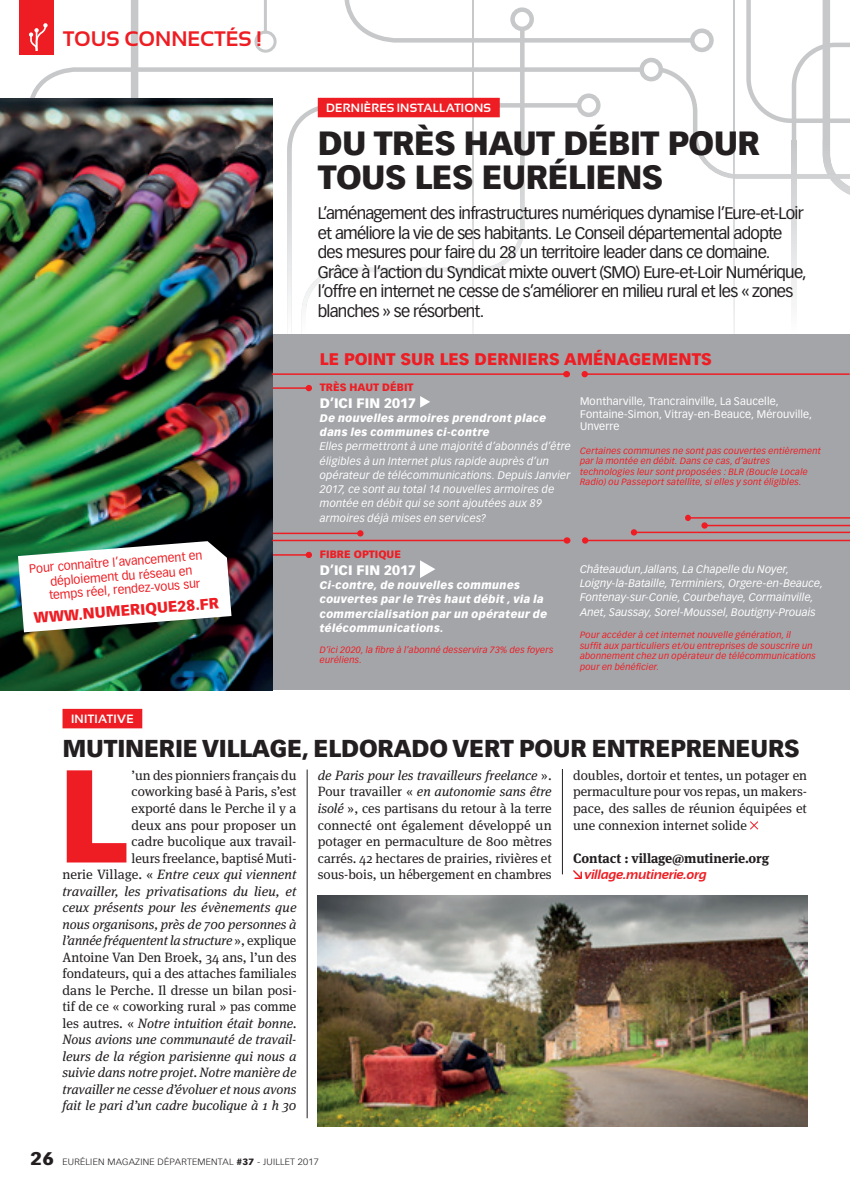
<style>
.page{position:relative;width:850px;height:1193px;background:#fff}
.page>*{position:absolute;margin:0;border:0;box-sizing:border-box;transform-origin:0 0}
.t1{font:900 129.3px "Vectora LT Std";color:#ee1d23}
.t2{font:900 33px/34.5px "Vectora LT Std";letter-spacing:-.015em;color:#231f20}
.t3{font:900 24px "Vectora LT Std";letter-spacing:-.01em;color:#231f20}
.t4{font:700 21px "Sansation";color:#ee1d23}
.t5{font:16.5px/19.5px "Vectora LT Std";letter-spacing:-.045em;color:#231f20}
.t6{font:900 16.5px "Vectora LT Std";color:#ee1d23}
.t7{font:900 15px "Vectora LT Std";color:#ee1d23}
.t8{font:italic 13.5px/16.5px "Meta Serif";color:#231f20;text-align:right}
.t9{font:13.5px/16.5px "Meta Serif";color:#231f20;text-align:justify}
.t10{font:700 13.5px "Meta Serif";letter-spacing:-.01em;color:#231f20}
.t11{font:900 13.5px "Vectora LT Std";color:#fff}
.t12{font:italic 700 13.5px "Sansation";letter-spacing:-.01em;color:#ee1d23}
.t13{font:12px/14px "Vectora LT Std";color:#ee1d23}
.t14{font:700 12px "Sansation";letter-spacing:.02em;color:#fff}
.t15{font:italic 10.8px/14.2px "Vectora LT Std";letter-spacing:.02em;color:#fff}
.t16{font:italic 900 10.8px/14.2px "Vectora LT Std";letter-spacing:.03em;color:#fff}
.t17{font:10.8px/12.8px "Vectora LT Std";letter-spacing:.015em;color:#fff}
.t18{font:900 10.5px "Vectora LT Std";color:#ee1d23}
.t19{font:italic 9px/10.5px "Vectora LT Std";letter-spacing:.025em;color:#ee1d23}
.t20{font:300 9px "Vectora LH";letter-spacing:.02em;color:#231f20;scale:1.08 1}
.s1{font-style:normal}
.s2{font-style:italic}
.s3{font-weight:900;font-size:18px}
.s4{font-weight:900}
</style>
<div class="page">
<div style="left:20px;top:0;width:34px;height:55px;background:#ee1d23"></div>
<div style="left:62px;top:708px;width:80px;height:20px;background:#ee1d23"></div>
<hr style="left:307px;top:769px;width:1px;height:349px;background:#231f20">
<svg style="left:750px;top:821px;width:9px;height:9px"></svg>
<svg style="left:573px;top:870px;width:9px;height:9px"></svg>
<hr style="left:562px;top:769px;width:1px;height:105px;background:#231f20">
<div style="left:0;top:335px;width:849px;height:355px;background:#a4a5a9"></div>
<hr style="left:66px;top:387px;width:243px;height:2px;background:#ee1d23">
<svg style="left:306px;top:385px;width:6px;height:6px"></svg>
<hr style="left:66px;top:554px;width:243px;height:1px;background:#ee1d23">
<div style="left:306px;top:551px;width:6px;height:7px;background:#ee1d23;border-radius:50%"></div>
<hr style="left:688px;top:517px;width:161px;height:1px;background:#ee1d23">
<div style="left:685px;top:514px;width:6px;height:7px;background:#ee1d23;border-radius:50%"></div>
<hr style="left:704px;top:525px;width:145px;height:1px;background:#ee1d23">
<svg style="left:701px;top:522px;width:6px;height:6px"></svg>
<hr style="left:634px;top:531px;width:215px;height:2px;background:#ee1d23">
<div style="left:630px;top:529px;width:7px;height:6px;background:#ee1d23;border-radius:50%"></div>
<hr style="left:272px;top:532px;width:88px;height:2px;background:#ee1d23">
<svg style="left:357px;top:530px;width:6px;height:6px"></svg>
<svg style="left:420px;top:396px;width:10px;height:11px"></svg>
<svg style="left:420px;top:560px;width:15px;height:18px"></svg>
<img style="left:0;top:98px;width:272px;height:592px">
<svg style="left:18px;top:541px;width:213px;height:91px;background:#d3dcd7"></svg>
<hr style="left:584px;top:373px;width:265px;height:2px;background:#ee1d23">
<div style="left:581px;top:371px;width:7px;height:6px;background:#ee1d23;border-radius:50%"></div>
<div style="left:563px;top:371px;width:7px;height:6px;background:#ee1d23;border-radius:50%"></div>
<hr style="left:272px;top:373px;width:294px;height:2px;background:#ee1d23">
<hr style="left:585px;top:539px;width:264px;height:2px;background:#ee1d23">
<svg style="left:582px;top:537px;width:6px;height:6px"></svg>
<div style="left:563px;top:537px;width:7px;height:6px;background:#ee1d23;border-radius:50%"></div>
<hr style="left:272px;top:539px;width:295px;height:2px;background:#ee1d23">
<img style="left:318px;top:895px;width:489px;height:231px">
<img style="left:25px;top:0;width:825px;height:348px">
<h3 class="t4" style="left:63px;top:27px;width:200px">TOUS CONNECTÉS !</h3>
<p class="t13" style="left:46px;top:561px;width:158px;text-indent:-18px;rotate:-5deg">Pour connaître l’avancement en déploiement du réseau en temps réel, rendez-vous sur</p>
<p class="t7" style="left:33px;top:609px;width:187px;rotate:-5deg">WWW.NUMERIQUE28.FR</p>
<p class="t14" style="left:326px;top:101px;width:166px">DERNIÈRES INSTALLATIONS</p>
<h2 class="t2" style="left:318px;top:125px;width:444px">DU TRÈS HAUT DÉBIT POUR<br>TOUS LES EURÉLIENS</h2>
<p class="t5" style="left:318px;top:204px;width:490px">L’aménagement des infrastructures numériques dynamise l’Eure-et-Loir et améliore la vie de ses habitants. Le Conseil départemental adopte des mesures pour faire du 28 un territoire leader dans ce domaine.<br>Grâce à l’action du Syndicat mixte ouvert (SMO) Eure-et-Loir Numérique, l’offre en internet ne cesse de s’améliorer en milieu rural et les « zones blanches » se résorbent.</p>
<p class="t6" style="left:320px;top:348px;width:393px">LE POINT SUR LES DERNIERS AMÉNAGEMENTS</p>
<p class="t18" style="left:320px;top:381px;width:95px">TRÈS HAUT DÉBIT</p>
<p class="t11" style="left:320px;top:394px;width:98px">D’ICI FIN 2017</p>
<p class="t16" style="left:320px;top:411px;width:228px">De nouvelles armoires prendront place dans les communes ci-contre</p>
<p class="t15" style="left:320px;top:439px;width:252px">Elles permettront à une majorité d’abonnés d’être éligibles à un Internet plus rapide auprès d’un opérateur de télécommunications. Depuis Janvier 2017, ce sont au total 14 nouvelles armoires de montée en débit qui se sont ajoutées aux 89 armoires déjà mises en services?</p>
<p class="t17" style="left:580px;top:394px;width:234px">Montharville, Trancrainville, La Saucelle,<br>Fontaine-Simon, Vitray-en-Beauce, Mérouville,<br>Unverre</p>
<p class="t19" style="left:580px;top:445px;width:242px">Certaines communes ne sont pas couvertes entièrement par la montée en débit. Dans ce cas, d’autres technologies leur sont proposées : BLR (Boucle Locale Radio) ou Passeport satellite, si elles y sont éligibles.</p>
<p class="t18" style="left:320px;top:548px;width:83px">FIBRE OPTIQUE</p>
<p class="t11" style="left:320px;top:561px;width:98px">D’ICI FIN 2017</p>
<p class="t16" style="left:320px;top:578px;width:229px">Ci-contre, de nouvelles communes couvertes par le Très haut débit , via la commercialisation par un opérateur de télécommunications.</p>
<p class="t19" style="left:320px;top:644px;width:235px">D’ici 2020, la fibre à l’abonné desservira 73% des foyers euréliens.</p>
<p class="t15" style="left:580px;top:562px;width:245px">Châteaudun,Jallans, La Chapelle du Noyer, Loigny-la-Bataille, Terminiers, Orgere-en-Beauce, Fontenay-sur-Conie, Courbehaye, Cormainville, Anet, Saussay, Sorel-Moussel, Boutigny-Prouais</p>
<p class="t19" style="left:580px;top:630px;width:237px">Pour accéder à cet internet nouvelle génération, il<br>suffit aux particuliers et/ou entreprises de souscrire un abonnement chez un opérateur de télécommunications pour en bénéficier.</p>
<p class="t14" style="left:71px;top:712px;width:64px">INITIATIVE</p>
<h3 class="t3" style="left:62px;top:733px;width:738px">MUTINERIE VILLAGE, ELDORADO VERT POUR ENTREPRENEURS</h3>
<h1 class="t1" style="left:58px;top:735px;width:71px">L</h1>
<p class="t8" style="left:62px;top:767px;width:235px"><span class="s1">’un des pionniers français du<br>coworking basé à Paris, s’est<br>exporté dans le Perche il y a<br>deux ans pour proposer un<br>cadre bucolique aux travail-<br>leurs freelance, baptisé Muti-<br>nerie Village. «</span> Entre ceux qui viennent travailler, les privatisations du lieu, et ceux présents pour les évènements que nous organisons, près de 700 personnes à l’année fréquentent la structure <span class="s1">», explique Antoine Van Den Broek, 34 ans, l’un des fondateurs, qui a des attaches familiales dans le Perche. Il dresse un bilan posi&shy;tif de ce « coworking rural » pas comme les autres. «</span> Notre intuition était bonne.<br>Nous avions une communauté de travail&shy;leurs de la région parisienne qui nous a suivie dans notre projet. Notre manière de travailler ne cesse d’évoluer et nous avons fait le pari d’un cadre bucolique à 1 h 30</p>
<p class="t9" style="left:318px;top:767px;width:235px"><span class="s2">de Paris pour les travailleurs freelance</span> ».<br>Pour travailler « <span class="s2">en autonomie sans être isolé</span> », ces partisans du retour à la terre connecté ont également développé un potager en permaculture de 800 mètres carrés. 42 hectares de prairies, rivières et sous-bois, un hébergement en chambres</p>
<p class="t9" style="left:573px;top:767px;width:235px">doubles, dortoir et tentes, un potager en permaculture pour vos repas, un makers&shy;pace, des salles de réunion équipées et une connexion internet solide</p>
<p class="t10" style="left:573px;top:849px;width:197px">Contact : village@mutinerie.org</p>
<p class="t12" style="left:584px;top:866px;width:124px">village.mutinerie.org</p>
<p class="t20" style="left:31px;top:1156px;width:268px"><span class="s3">26</span> EURÉLIEN MAGAZINE DÉPARTEMENTAL <span class="s4">#37</span> - JUILLET 2017</p>
</div>
